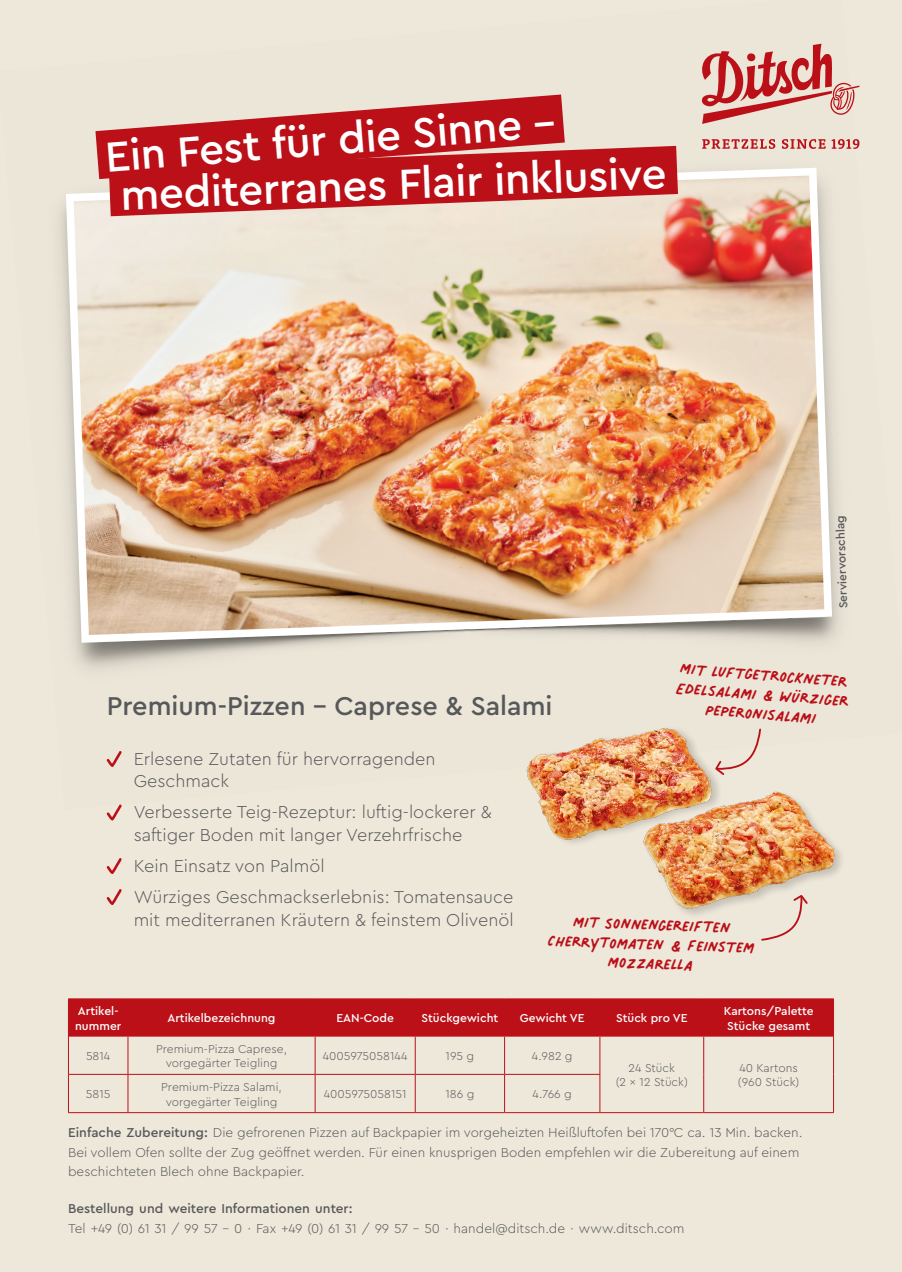
<style>
.page{position:relative;width:902px;height:1272px;background:#fff}
.page>*{position:absolute;margin:0;border:0;box-sizing:border-box;transform-origin:0 0}
.H1_DE_Cera_39pt{font:500 43.95px "Cera Pro";color:#fff}
.Beschriftung_Palmer{font:31.5px "Palmer Lake Print";color:#bb1018}
.t1{font:500 27px "Cera Pro";color:#57585a}
.t2{font:300 18px/22.5px "Cera Pro";color:#57585a}
.t3{font:300 13.5px/19.5px "Cera Pro";color:#57585a}
.t4{font:300 12px/14.4px "Cera Pro";color:#57585a;text-align:center}
.t5{font:500 12px "Cera Pro";color:#fff}
.t6{font:500 12px "Cera Pro";color:#57585a}
.s1{font-weight:500}
</style>
<div class="page">
<div style="left:0;top:0;width:901px;height:1271px;background:#eee8db"></div>
<img style="left:62px;top:164px;width:773px;height:482px">
<svg style="left:95px;top:94px;width:583px;height:122px"></svg>
<svg style="left:106px;top:751px;width:16px;height:17px"></svg>
<svg style="left:106px;top:804px;width:16px;height:17px"></svg>
<svg style="left:106px;top:858px;width:16px;height:16px"></svg>
<svg style="left:106px;top:889px;width:16px;height:17px"></svg>
<img style="left:526px;top:726px;width:193px;height:117px">
<img style="left:625px;top:782px;width:216px;height:133px">
<svg style="left:713px;top:727px;width:49px;height:49px"></svg>
<svg style="left:760px;top:893px;width:49px;height:48px"></svg>
<div style="left:69px;top:999px;width:764px;height:36px;background:#bb1018"></div>
<hr style="left:68px;top:999px;width:1px;height:37px;background:#bb1018">
<hr style="left:68px;top:998px;width:60px;height:1px;background:#bb1018">
<hr style="left:128px;top:999px;width:1px;height:36px;background:#bb1018">
<hr style="left:128px;top:998px;width:187px;height:1px;background:#bb1018">
<hr style="left:315px;top:998px;width:100px;height:1px;background:#bb1018">
<hr style="left:415px;top:998px;width:89px;height:1px;background:#bb1018">
<hr style="left:504px;top:998px;width:96px;height:1px;background:#bb1018">
<hr style="left:600px;top:998px;width:103px;height:1px;background:#bb1018">
<hr style="left:315px;top:999px;width:1px;height:36px;background:#bb1018">
<hr style="left:415px;top:999px;width:1px;height:36px;background:#bb1018">
<hr style="left:504px;top:999px;width:1px;height:36px;background:#bb1018">
<hr style="left:599px;top:999px;width:1px;height:36px;background:#bb1018">
<hr style="left:703px;top:999px;width:1px;height:36px;background:#bb1018">
<hr style="left:703px;top:998px;width:130px;height:1px;background:#bb1018">
<hr style="left:833px;top:999px;width:1px;height:37px;background:#bb1018">
<hr style="left:68px;top:1036px;width:1px;height:37px;background:#bb1018">
<hr style="left:68px;top:1074px;width:1px;height:38px;background:#bb1018">
<hr style="left:69px;top:1035px;width:59px;height:1px;background:#bb1018">
<hr style="left:68px;top:1073px;width:60px;height:1px;background:#bb1018">
<hr style="left:68px;top:1112px;width:60px;height:1px;background:#bb1018">
<hr style="left:128px;top:1036px;width:1px;height:37px;background:#bb1018">
<hr style="left:128px;top:1074px;width:1px;height:38px;background:#bb1018">
<hr style="left:128px;top:1035px;width:187px;height:1px;background:#bb1018">
<hr style="left:315px;top:1035px;width:100px;height:1px;background:#bb1018">
<hr style="left:415px;top:1035px;width:89px;height:1px;background:#bb1018">
<hr style="left:504px;top:1035px;width:96px;height:1px;background:#bb1018">
<hr style="left:600px;top:1035px;width:103px;height:1px;background:#bb1018">
<hr style="left:315px;top:1036px;width:1px;height:37px;background:#bb1018">
<hr style="left:415px;top:1036px;width:1px;height:37px;background:#bb1018">
<hr style="left:504px;top:1036px;width:1px;height:37px;background:#bb1018">
<hr style="left:599px;top:1036px;width:1px;height:37px;background:#bb1018">
<hr style="left:315px;top:1074px;width:1px;height:38px;background:#bb1018">
<hr style="left:415px;top:1074px;width:1px;height:38px;background:#bb1018">
<hr style="left:504px;top:1074px;width:1px;height:38px;background:#bb1018">
<hr style="left:599px;top:1074px;width:1px;height:38px;background:#bb1018">
<hr style="left:128px;top:1073px;width:187px;height:1px;background:#bb1018">
<hr style="left:315px;top:1073px;width:100px;height:1px;background:#bb1018">
<hr style="left:415px;top:1073px;width:89px;height:1px;background:#bb1018">
<hr style="left:504px;top:1073px;width:96px;height:1px;background:#bb1018">
<hr style="left:128px;top:1112px;width:187px;height:1px;background:#bb1018">
<hr style="left:315px;top:1112px;width:100px;height:1px;background:#bb1018">
<hr style="left:415px;top:1112px;width:89px;height:1px;background:#bb1018">
<hr style="left:504px;top:1112px;width:96px;height:1px;background:#bb1018">
<hr style="left:600px;top:1112px;width:103px;height:1px;background:#bb1018">
<hr style="left:703px;top:1036px;width:1px;height:38px;background:#bb1018">
<hr style="left:703px;top:1074px;width:1px;height:38px;background:#bb1018">
<hr style="left:703px;top:1035px;width:130px;height:1px;background:#bb1018">
<hr style="left:833px;top:1036px;width:1px;height:38px;background:#bb1018">
<hr style="left:833px;top:1074px;width:1px;height:38px;background:#bb1018">
<hr style="left:703px;top:1112px;width:130px;height:1px;background:#bb1018">
<svg style="left:702px;top:139px;width:157px;height:10px"></svg>
<svg style="left:701px;top:44px;width:158px;height:80px"></svg>
<p class="H1_DE_Cera_39pt" style="left:103px;top:127px;width:453px;rotate:-4deg">Ein Fest für die Sinne –</p>
<p class="H1_DE_Cera_39pt" style="left:119px;top:164px;width:548px;rotate:-2deg">mediterranes Flair inklusive</p>
<p class="t1" style="left:107px;top:687px;width:447px">Premium-Pizzen - Caprese &amp; Salami</p>
<p class="t6" style="left:835px;top:608px;width:95px;rotate:-92deg">Serviervorschlag</p>
<p class="Beschriftung_Palmer" style="left:681px;top:653px;width:169px;rotate:4deg">Mit luftgetrockneter</p>
<p class="Beschriftung_Palmer" style="left:677px;top:672px;width:174px;rotate:4deg">Edelsalami &amp; würziger</p>
<p class="Beschriftung_Palmer" style="left:706px;top:694px;width:112px;rotate:4deg">Peperonisalami</p>
<p class="t2" style="left:134px;top:747px;width:303px">Erlesene Zutaten für hervorragenden<br>Geschmack</p>
<p class="t2" style="left:134px;top:800px;width:359px">Verbesserte Teig-Rezeptur: luftig-lockerer &amp; saftiger Boden mit langer Verzehrfrische</p>
<p class="t2" style="left:134px;top:854px;width:192px">Kein Einsatz von Palmöl</p>
<p class="t2" style="left:134px;top:885px;width:381px">Würziges Geschmackserlebnis: Tomatensauce mit mediterranen Kräutern &amp; feinstem Olivenöl</p>
<p class="Beschriftung_Palmer" style="left:574px;top:906px;width:159px;rotate:2deg">Mit sonnengereiften</p>
<p class="Beschriftung_Palmer" style="left:548px;top:924px;width:208px;rotate:2deg">Cherrytomaten &amp; feinstem</p>
<p class="Beschriftung_Palmer" style="left:608px;top:946px;width:87px;rotate:2deg">Mozzarella</p>
<p class="t5" style="left:78px;top:1003px;width:42px">Artikel-</p>
<p class="t5" style="left:75px;top:1017px;width:48px">nummer</p>
<p class="t5" style="left:167px;top:1010px;width:110px">Artikelbezeichnung</p>
<p class="t5" style="left:336px;top:1010px;width:59px">EAN-Code</p>
<p class="t5" style="left:421px;top:1010px;width:78px">Stückgewicht</p>
<p class="t5" style="left:520px;top:1010px;width:66px">Gewicht VE</p>
<p class="t5" style="left:616px;top:1010px;width:73px">Stück pro VE</p>
<p class="t5" style="left:723px;top:1003px;width:91px">Kartons/Palette</p>
<p class="t5" style="left:727px;top:1017px;width:84px">Stücke gesamt</p>
<p class="t4" style="left:86px;top:1048px;width:26px">5814</p>
<p class="t4" style="left:156px;top:1041px;width:133px">Premium-Pizza Caprese, vorgegärter Teigling</p>
<p class="t4" style="left:323px;top:1048px;width:86px">4005975058144</p>
<p class="t4" style="left:445px;top:1048px;width:30px">195 g</p>
<p class="t4" style="left:531px;top:1048px;width:42px">4.982 g</p>
<p class="t4" style="left:86px;top:1086px;width:26px">5815</p>
<p class="t4" style="left:161px;top:1079px;width:122px">Premium-Pizza Salami, vorgegärter Teigling</p>
<p class="t4" style="left:324px;top:1086px;width:84px">4005975058151</p>
<p class="t4" style="left:445px;top:1086px;width:30px">186 g</p>
<p class="t4" style="left:532px;top:1086px;width:41px">4.766 g</p>
<p class="t4" style="left:615px;top:1060px;width:74px">24 Stück<br>(2 x 12 Stück)</p>
<p class="t4" style="left:739px;top:1060px;width:60px">40 Kartons</p>
<p class="t4" style="left:737px;top:1074px;width:63px">(960 Stück)</p>
<p class="t3" style="left:68px;top:1122px;width:736px"><span class="s1">Einfache Zubereitung:</span> Die gefrorenen Pizzen auf Backpapier im vorgeheizten Heißluftofen bei 170°C ca. 13 Min. backen.<br>Bei vollem Ofen sollte der Zug geöffnet werden. Für einen knusprigen Boden empfehlen wir die Zubereitung auf einem beschichteten Blech ohne Backpapier.</p>
<p class="t3" style="left:68px;top:1198px;width:618px"><span class="s1">Bestellung und weitere Informationen unter:<br></span>Tel +49 (0) 61 31 / 99 57 - 0 · Fax +49 (0) 61 31 / 99 57 - 50 · handel@ditsch.de · www.ditsch.com</p>
</div>
